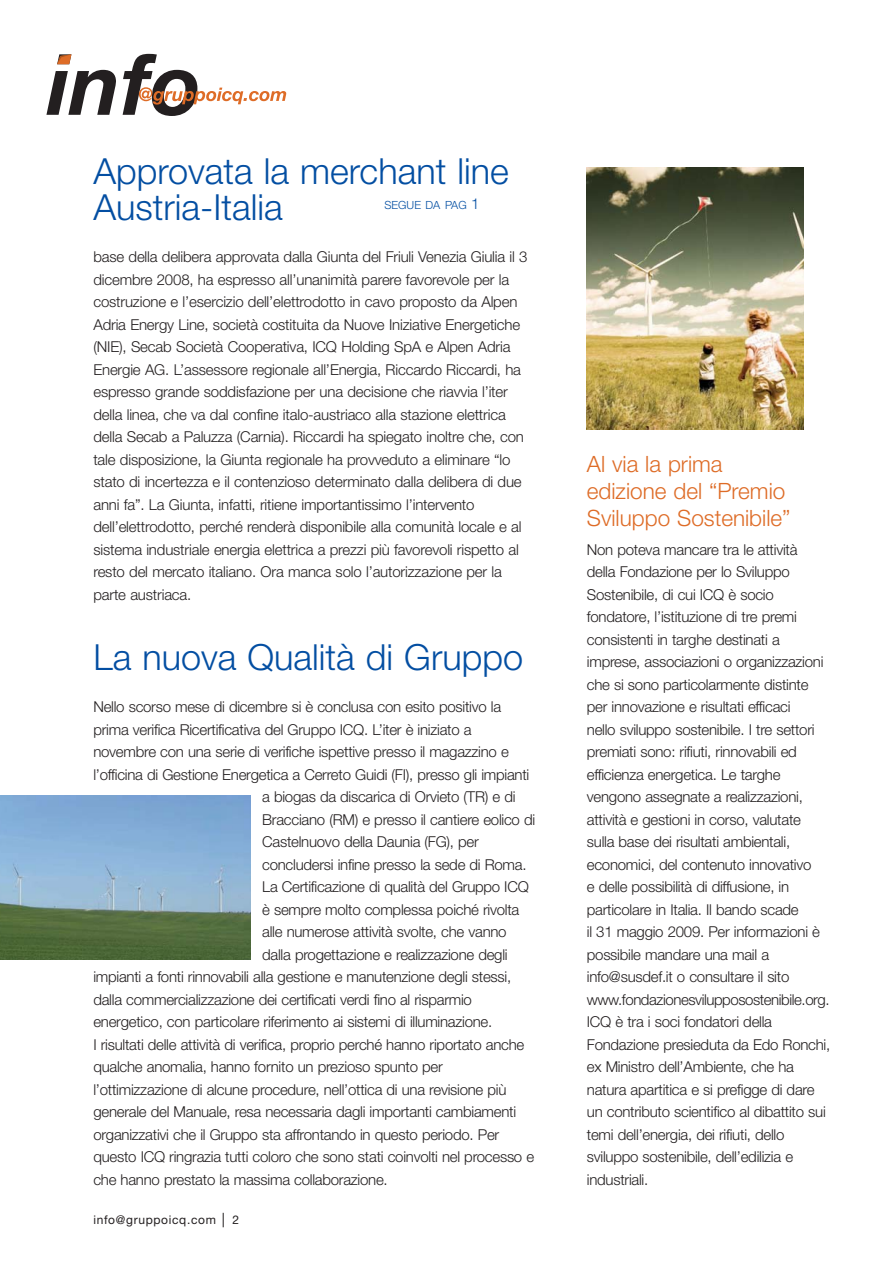
<style>
.page{position:relative;width:893px;height:1263px;background:#fff}
.page>*{position:absolute;margin:0;border:0;box-sizing:border-box;transform-origin:0 0}
.t1{font:300 36px/36px "Helvetica Neue";color:#034ea2}
.t2{font:300 22.5px/27px "Helvetica Neue";color:#de6c27}
.t3{font:300 15px/22.5px "Helvetica Neue";letter-spacing:-.015em;color:#231f20}
.t4{font:12px "Helvetica Neue";letter-spacing:.055em;color:#231f20}
.t5{font:300 11.25px "Helvetica Neue";color:#034ea2}
.s1{font-size:15px}
</style>
<div class="page">
<img style="left:587px;top:167px;width:216px;height:263px">
<svg style="left:223px;top:1213px;width:1px;height:14px"></svg>
<svg style="left:46px;top:70px;width:70px;height:45px"></svg>
<svg style="left:57px;top:54px;width:14px;height:10px"></svg>
<svg style="left:123px;top:54px;width:163px;height:62px"></svg>
<img style="left:0;top:796px;width:250px;height:164px">
<h1 class="t1" style="left:93px;top:156px;width:417px">Approvata la merchant line<br>Austria-Italia</h1>
<p class="t5" style="left:384px;top:201px;width:97px">SEGUE DA PAG <span class="s1">1</span></p>
<p class="t3" style="left:93px;top:247px;width:435px">base della delibera approvata dalla Giunta del Friuli Venezia Giulia il 3 dicembre 2008, ha espresso all’unanimità parere favorevole per la costruzione e l’esercizio dell’elettrodotto in cavo proposto da Alpen Adria Energy Line, società costituita da Nuove Iniziative Energetiche (NIE), Secab Società Cooperativa, ICQ Holding SpA e Alpen Adria Energie AG. L’assessore regionale all’Energia, Riccardo Riccardi, ha espresso grande soddisfazione per una decisione che riavvia l’iter della linea, che va dal confine italo-austriaco alla stazione elettrica della Secab a Paluzza (Carnia). Riccardi ha spiegato inoltre che, con tale disposizione, la Giunta regionale ha provveduto a eliminare “lo stato di incertezza e il contenzioso determinato dalla delibera di due anni fa”. La Giunta, infatti, ritiene importantissimo l’intervento dell’elettrodotto, perché renderà disponibile alla comunità locale e al sistema industriale energia elettrica a prezzi più favorevoli rispetto al resto del mercato italiano. Ora manca solo l’autorizzazione per la parte austriaca.</p>
<h1 class="t1" style="left:93px;top:642px;width:431px">La nuova Qualità di Gruppo</h1>
<p class="t3" style="left:93px;top:697px;width:409px">Nello scorso mese di dicembre si è conclusa con esito positivo la</p>
<p class="t3" style="left:93px;top:719px;width:380px">prima verifica Ricertificativa del Gruppo ICQ. L’iter è iniziato a</p>
<p class="t3" style="left:93px;top:742px;width:417px">novembre con una serie di verifiche ispettive presso il magazzino e</p>
<p class="t3" style="left:93px;top:764px;width:437px">l’officina di Gestione Energetica a Cerreto Guidi (FI), presso gli impianti</p>
<p class="t3" style="left:262px;top:787px;width:255px">a biogas da discarica di Orvieto (TR) e di</p>
<p class="t3" style="left:262px;top:809px;width:274px">Bracciano (RM) e presso il cantiere eolico di</p>
<p class="t3" style="left:262px;top:832px;width:218px">Castelnuovo della Daunia (FG), per</p>
<p class="t3" style="left:262px;top:854px;width:266px">concludersi infine presso la sede di Roma.</p>
<p class="t3" style="left:262px;top:877px;width:268px">La Certificazione di qualità del Gruppo ICQ</p>
<p class="t3" style="left:262px;top:899px;width:259px">è sempre molto complessa poiché rivolta</p>
<p class="t3" style="left:262px;top:922px;width:246px">alle numerose attività svolte, che vanno</p>
<p class="t3" style="left:262px;top:944px;width:247px">dalla progettazione e realizzazione degli</p>
<p class="t3" style="left:93px;top:967px;width:419px">impianti a fonti rinnovabili alla gestione e manutenzione degli stessi,</p>
<p class="t3" style="left:93px;top:989px;width:380px">dalla commercializzazione dei certificati verdi fino al risparmio</p>
<p class="t3" style="left:93px;top:1012px;width:400px">energetico, con particolare riferimento ai sistemi di illuminazione.</p>
<p class="t3" style="left:93px;top:1034px;width:432px">I risultati delle attività di verifica, proprio perché hanno riportato anche</p>
<p class="t3" style="left:93px;top:1057px;width:351px">qualche anomalia, hanno fornito un prezioso spunto per</p>
<p class="t3" style="left:93px;top:1079px;width:414px">l’ottimizzazione di alcune procedure, nell’ottica di una revisione più</p>
<p class="t3" style="left:93px;top:1102px;width:424px">generale del Manuale, resa necessaria dagli importanti cambiamenti</p>
<p class="t3" style="left:93px;top:1124px;width:407px">organizzativi che il Gruppo sta affrontando in questo periodo. Per</p>
<p class="t3" style="left:93px;top:1147px;width:442px">questo ICQ ringrazia tutti coloro che sono stati coinvolti nel processo e</p>
<p class="t3" style="left:93px;top:1169px;width:296px">che hanno prestato la massima collaborazione.</p>
<p class="t4" style="left:93px;top:1215px;width:124px">info@gruppoicq.com</p>
<p class="t4" style="left:233px;top:1215px;width:8px">2</p>
<h2 class="t2" style="left:587px;top:453px;width:205px">Al via la prima edizione del “Premio<br>Sviluppo Sostenibile”</h2>
<p class="t3" style="left:587px;top:539px;width:245px">Non poteva mancare tra le attività<br>della Fondazione per lo Sviluppo Sostenibile, di cui ICQ è socio fondatore, l’istituzione di tre premi consistenti in targhe destinati a imprese, associazioni o organizzazioni che si sono particolarmente distinte per innovazione e risultati efficaci<br>nello sviluppo sostenibile. I tre settori premiati sono: rifiuti, rinnovabili ed efficienza energetica. Le targhe vengono assegnate a realizzazioni, attività e gestioni in corso, valutate sulla base dei risultati ambientali, economici, del contenuto innovativo<br>e delle possibilità di diffusione, in particolare in Italia. Il bando scade<br>il 31 maggio 2009. Per informazioni è possibile mandare una mail a info@susdef.it o consultare il sito www.fondazionesvilupposostenibile.org.<br>ICQ è tra i soci fondatori della Fondazione presieduta da Edo Ronchi, ex Ministro dell’Ambiente, che ha natura apartitica e si prefigge di dare un contributo scientifico al dibattito sui temi dell’energia, dei rifiuti, dello sviluppo sostenibile, dell’edilizia e industriali.</p>
</div>
